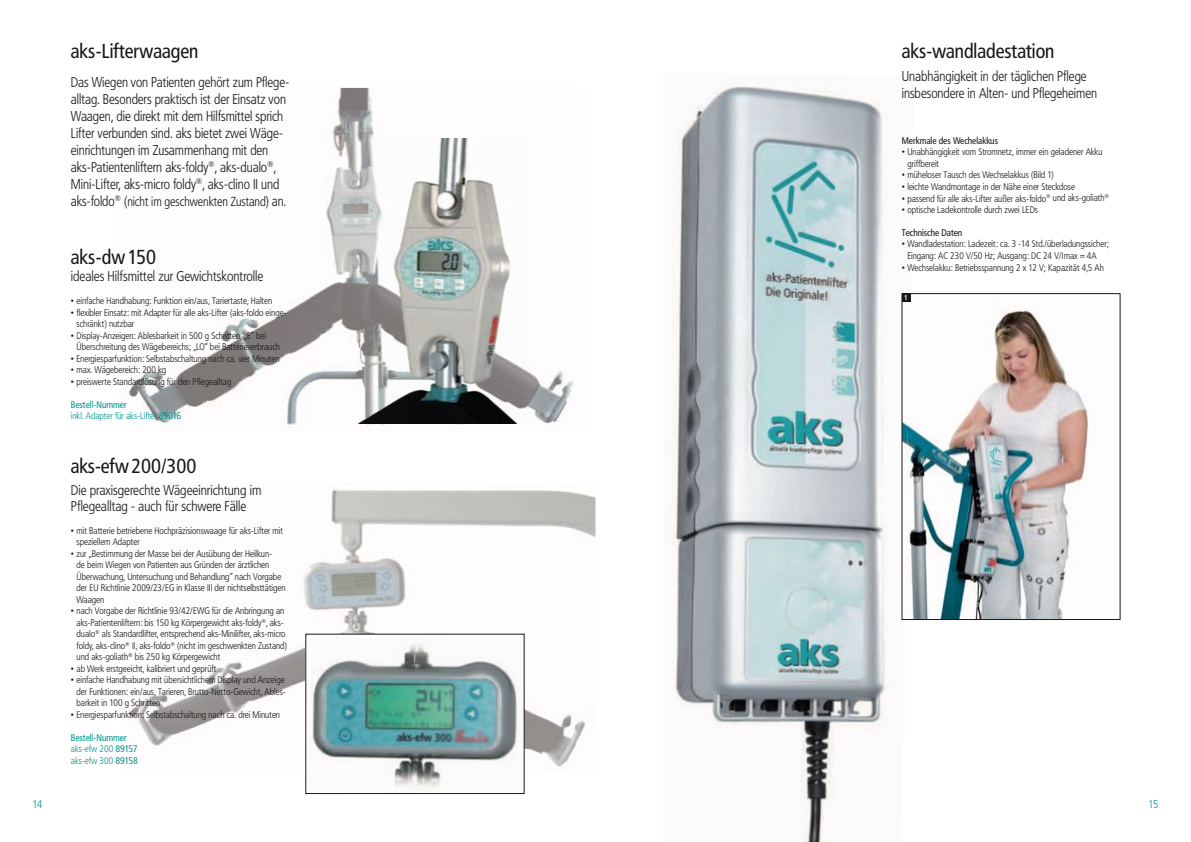
<style>
.page{position:relative;width:1191px;height:842px;background:#fff}
.page>*{position:absolute;margin:0;border:0;box-sizing:border-box;transform-origin:0 0}
.t1{font:20px "Frutiger Condensed BQ";color:#1a171c}
.t2{font:300 14px/17px "Frutiger Condensed BQ";color:#1a171c}
.t3{font:300 13px "Frutiger Condensed BQ";letter-spacing:-.005em;color:#1a171c}
.t4{font:300 11px "Frutiger Condensed BQ";color:#009790}
.t5{font:300 9.5px/11.5px "Frutiger Condensed BQ";color:#1a171c}
.t6{font:300 9.5px/11.5px "Frutiger Condensed BQ";color:#009790}
.t7{font:9.5px/11.5px "Frutiger Condensed BQ";color:#009790}
.t8{font:9.5px "Frutiger Condensed BQ";color:#1a171c}
.t9{font:700 7px "Frutiger Condensed BQ";color:#fff}
.s1{font-size:14px}
.s2{font-weight:400}
.s3{font-weight:300}
</style>
<div class="page">
<img style="left:129px;top:88px;width:445px;height:343px">
<img style="left:129px;top:488px;width:466px;height:284px">
<img style="left:358px;top:139px;width:166px;height:285px">
<img style="left:309px;top:637px;width:213px;height:151px">
<img style="left:670px;top:86px;width:234px;height:756px">
<img style="left:910px;top:295px;width:179px;height:323px">
<img style="left:903px;top:302px;width:7px;height:316px">
<div style="left:901px;top:293px;width:219px;height:327px;border:1px solid #1a171c"></div>
<div style="left:901px;top:293px;width:9px;height:9px;background:#1a171c"></div>
<h1 class="t1" style="left:71px;top:39px;width:129px">aks-Lifterwaagen</h1>
<p class="t2" style="left:71px;top:73px;width:220px">Das Wiegen von Patienten gehört zum Pflege&shy;alltag. Besonders praktisch ist der Einsatz von Waagen, die direkt mit dem Hilfsmittel sprich Lifter verbunden sind. aks bietet zwei Wäge&shy;einrichtungen im Zusammenhang mit den aks-Patientenliftern aks-foldy<sup>®</sup>, aks-dualo<sup>®</sup>, Mini-Lifter, aks-micro foldy<sup>®</sup>, aks-clino II und</p>
<h3 class="t3" style="left:71px;top:194px;width:217px"><span class="s1">aks-foldo</span><sup>®</sup> <span class="s1">(</span>nicht im geschwenkten Zustand<span class="s1">) an.</span></h3>
<h1 class="t1" style="left:71px;top:245px;width:87px">aks-dw 150</h1>
<h2 class="t2" style="left:71px;top:268px;width:194px">ideales Hilfsmittel zur Gewichtskontrolle</h2>
<p class="t5" style="left:71px;top:295px;width:203px">• einfache Handhabung: Funktion ein/aus, Tariertaste, Halten</p>
<p class="t5" style="left:77px;top:307px;width:211px;text-indent:-6px">• flexibler Einsatz: mit Adapter für alle aks-Lifter (aks-foldo einge&shy;schränkt) nutzbar</p>
<p class="t5" style="left:77px;top:330px;width:205px;text-indent:-6px">• Display-Anzeigen: Ablesbarkeit in 500 g Schritten, „E“ bei<br>Überschreitung des Wägebereichs; „LO“ bei Batterieverbrauch</p>
<p class="t5" style="left:71px;top:353px;width:210px">• Energiesparfunktion: Selbstabschaltung nach ca. vier Minuten</p>
<p class="t5" style="left:71px;top:364px;width:97px">• max. Wägebereich: 200 kg</p>
<p class="t5" style="left:71px;top:376px;width:162px">• preiswerte Standardlösung für den Pflegealltag</p>
<p class="t6" style="left:71px;top:399px;width:112px"><span class="s2">Bestell-Nummer<br></span>inkl. Adapter für aks-Lifter <span class="s2">89016</span></p>
<h1 class="t1" style="left:71px;top:453px;width:127px">aks-efw 200/300</h1>
<h2 class="t2" style="left:71px;top:482px;width:192px;line-height:16px">Die praxisgerechte Wägeeinrichtung im<br>Pflegealltag - auch für schwere Fälle</h2>
<p class="t5" style="left:77px;top:525px;width:208px;text-indent:-6px">• mit Batterie betriebene Hochpräzisionswaage für aks-Lifter mit speziellem Adapter</p>
<p class="t5" style="left:77px;top:548px;width:211px;text-indent:-6px">• zur „Bestimmung der Masse bei der Ausübung der Heilkun-<br>de beim Wiegen von Patienten aus Gründen der ärztlichen Überwachung, Untersuchung und Behandlung“ nach Vorgabe der EU Richtlinie 2009/23/EG in Klasse III der nichtselbsttätigen Waagen</p>
<p class="t5" style="left:77px;top:605px;width:212px;text-indent:-6px">• nach Vorgabe der Richtlinie 93/42/EWG für die Anbringung an aks-Patientenliftern: bis 150 kg Körpergewicht aks-foldy<sup>®</sup>, aks&shy;dualo<sup>®</sup> als Standardlifter, entsprechend aks-Minilifter, aks-micro foldy, aks-clino<sup>®</sup> II, aks-foldo<sup>®</sup> (nicht im geschwenkten Zustand) und aks-goliath<sup>®</sup> bis 250 kg Körpergewicht</p>
<p class="t5" style="left:71px;top:663px;width:147px">• ab Werk erstgeeicht, kalibriert und geprüft</p>
<p class="t5" style="left:77px;top:674px;width:210px;text-align:justify;text-indent:-6px">• einfache Handhabung mit übersichtlichem Display und Anzeige der Funktionen: ein/aus, Tarieren, Brutto-Netto-Gewicht, Ables&shy;barkeit in 100 g Schritten</p>
<p class="t5" style="left:71px;top:709px;width:211px">• Energiesparfunktion: Selbstabschaltung nach ca. drei Minuten</p>
<p class="t7" style="left:71px;top:732px;width:69px">Bestell-Nummer <span class="s3">aks-efw 200</span> 89157 <span class="s3">aks-efw 300</span> 89158</p>
<h1 class="t1" style="left:901px;top:39px;width:154px">aks-wandladestation</h1>
<h2 class="t2" style="left:901px;top:68px;width:197px">Unabhängigkeit in der täglichen Pflege insbesondere in Alten- und Pflegeheimen</h2>
<p class="t8" style="left:901px;top:135px;width:98px">Merkmale des Wechelakkus</p>
<p class="t5" style="left:907px;top:147px;width:197px;text-indent:-6px">• Unabhängigkeit vom Stromnetz, immer ein geladener Akku griffbereit</p>
<p class="t5" style="left:901px;top:170px;width:153px">• müheloser Tausch des Wechselakkus (Bild 1)</p>
<p class="t5" style="left:901px;top:181px;width:175px">• leichte Wandmontage in der Nähe einer Steckdose</p>
<p class="t5" style="left:901px;top:193px;width:209px">• passend für alle aks-Lifter außer aks-foldo<sup>®</sup> und aks-goliath<sup>®</sup></p>
<p class="t5" style="left:901px;top:204px;width:138px">• optische Ladekontrolle durch zwei LEDs</p>
<p class="t8" style="left:901px;top:227px;width:62px">Technische Daten</p>
<p class="t5" style="left:907px;top:239px;width:203px;text-indent:-6px">• Wandladestation: Ladezeit: ca. 3 -14 Std./überladungssicher;<br>Eingang: AC 230 V/50 Hz; Ausgang: DC 24 V/Imax = 4A</p>
<p class="t5" style="left:901px;top:262px;width:204px">• Wechselakku: Betriebsspannung 2 x 12 V; Kapazität 4,5 Ah</p>
<p class="t9" style="left:904px;top:293px;width:5px">1</p>
<p class="t4" style="left:33px;top:797px;width:11px">14</p>
<p class="t4" style="left:1148px;top:797px;width:11px">15</p>
</div>
